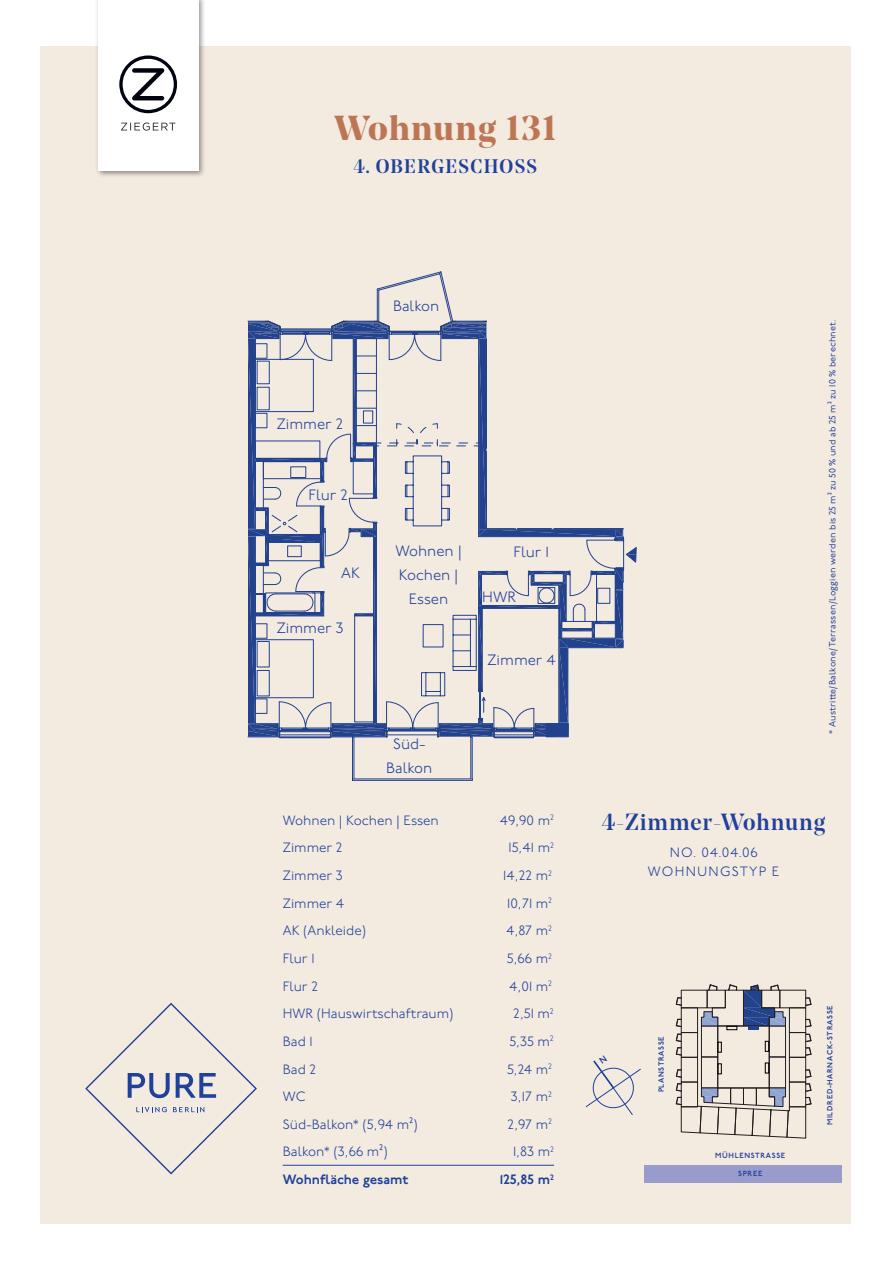
<style>
.page{position:relative;width:893px;height:1263px;background:#fff}
.page>*{position:absolute;margin:0;border:0;box-sizing:border-box;transform-origin:0 0}
.t1{font:700 34.5px "Noe Display";letter-spacing:.035em;color:#bc7655}
.t2{font:500 23.25px "Noe Display";letter-spacing:.04em;color:#20419a}
.t3{font:500 19.5px "Noe Display";letter-spacing:.07em;color:#20419a}
.t4{font:300 15px/24px "P22 Underground";color:#20419a;text-align:center}
.t5{font:300 13.5px "P22 Underground";color:#20419a}
.t6{font:600 13.5px "P22 Underground";color:#20419a}
.t7{font:300 13.5px/19.5px "P22 Underground";letter-spacing:.09em;color:#20419a;text-align:center}
.t8{font:9px "P22 Underground";letter-spacing:.03em;color:#20419a}
.t9{font:600 7.5px "P22 Underground";letter-spacing:.09em;color:#20419a}
</style>
<div class="page">
<div style="left:40px;top:46px;width:810px;height:1178px;background:#f3eae0"></div>
<img style="left:97px;top:0;width:107px;height:176px">
<div style="left:98px;top:0;width:100px;height:171px;background:#fff"></div>
<svg style="left:121px;top:123px;width:54px;height:8px"></svg>
<svg style="left:119px;top:55px;width:58px;height:58px"></svg>
<div style="left:644px;top:1165px;width:198px;height:18px;background:#9a9bcd"></div>
<svg style="left:85px;top:1003px;width:172px;height:171px"></svg>
<div style="left:681px;top:990px;width:26px;height:18px;border:1px solid #231f20"></div>
<div style="left:701px;top:1026px;width:17px;height:31px;border:1px solid #231f20"></div>
<div style="left:701px;top:1057px;width:17px;height:31px;border:1px solid #231f20"></div>
<div style="left:681px;top:1008px;width:17px;height:25px;border:1px solid #231f20"></div>
<div style="left:681px;top:1032px;width:17px;height:25px;border:1px solid #231f20"></div>
<div style="left:681px;top:1057px;width:17px;height:25px;border:1px solid #231f20"></div>
<div style="left:681px;top:1082px;width:17px;height:25px;border:1px solid #231f20"></div>
<div style="left:769px;top:1026px;width:17px;height:31px;border:1px solid #231f20"></div>
<div style="left:769px;top:1057px;width:17px;height:31px;border:1px solid #231f20"></div>
<div style="left:780px;top:990px;width:26px;height:18px;border:1px solid #231f20"></div>
<div style="left:789px;top:1008px;width:17px;height:25px;border:1px solid #231f20"></div>
<div style="left:789px;top:1032px;width:17px;height:25px;border:1px solid #231f20"></div>
<div style="left:789px;top:1057px;width:17px;height:25px;border:1px solid #231f20"></div>
<div style="left:789px;top:1082px;width:17px;height:25px;border:1px solid #231f20"></div>
<div style="left:718px;top:1026px;width:51px;height:62px;border:1px solid #231f20"></div>
<svg style="left:806px;top:1070px;width:5px;height:7px"></svg>
<svg style="left:806px;top:998px;width:5px;height:7px"></svg>
<svg style="left:806px;top:1019px;width:5px;height:8px"></svg>
<svg style="left:806px;top:1034px;width:5px;height:21px"></svg>
<svg style="left:676px;top:1083px;width:135px;height:55px"></svg>
<svg style="left:676px;top:1069px;width:6px;height:8px"></svg>
<svg style="left:676px;top:997px;width:6px;height:8px"></svg>
<svg style="left:676px;top:1019px;width:6px;height:8px"></svg>
<svg style="left:676px;top:1034px;width:6px;height:21px"></svg>
<svg style="left:701px;top:985px;width:85px;height:41px"></svg>
<div style="left:765px;top:1063px;width:4px;height:10px;border:1px solid #000001"></div>
<div style="left:765px;top:1041px;width:4px;height:10px;border:1px solid #000001"></div>
<svg style="left:718px;top:1064px;width:3px;height:10px"></svg>
<svg style="left:718px;top:1042px;width:3px;height:10px"></svg>
<div style="left:727px;top:1026px;width:10px;height:4px;border:1px solid #000001"></div>
<hr style="left:748px;top:1026px;width:10px;height:4px;background:#22428d">
<svg style="left:291px;top:738px;width:181px;height:42px"></svg>
<hr style="left:354px;top:779px;width:117px;height:1px;background:#22428d">
<svg style="left:248px;top:321px;width:388px;height:417px"></svg>
<hr style="left:283px;top:1165px;width:172px;height:1px;background:#20419a">
<hr style="left:455px;top:1165px;width:99px;height:1px;background:#20419a">
<svg style="left:585px;top:1060px;width:56px;height:55px"></svg>
<h1 class="t1" style="left:335px;top:106px;width:223px">Wohnung 131</h1>
<h3 class="t3" style="left:353px;top:154px;width:185px">4. OBERGESCHOSS</h3>
<p class="t4" style="left:393px;top:294px;width:48px">Balkon</p>
<p class="t4" style="left:277px;top:413px;width:68px">Zimmer 2</p>
<p class="t4" style="left:309px;top:484px;width:41px">Flur 2</p>
<p class="t4" style="left:341px;top:562px;width:20px">AK</p>
<p class="t4" style="left:277px;top:617px;width:68px">Zimmer 3</p>
<p class="t4" style="left:395px;top:540px;width:68px">Wohnen |<br>Kochen |<br>Essen</p>
<p class="t4" style="left:514px;top:541px;width:37px">Flur 1</p>
<p class="t4" style="left:482px;top:585px;width:35px">HWR</p>
<p class="t4" style="left:487px;top:649px;width:70px">Zimmer 4</p>
<p class="t4" style="left:386px;top:733px;width:48px">Süd-<br>Balkon</p>
<p class="t5" style="left:283px;top:813px;width:158px">Wohnen | Kochen | Essen</p>
<p class="t5" style="left:500px;top:813px;width:56px">49,90 m<sup>2</sup></p>
<p class="t5" style="left:283px;top:840px;width:61px">Zimmer 2</p>
<p class="t5" style="left:508px;top:840px;width:47px">15,41 m<sup>2</sup></p>
<p class="t5" style="left:283px;top:868px;width:62px">Zimmer 3</p>
<p class="t5" style="left:503px;top:868px;width:50px">14,22 m<sup>2</sup></p>
<p class="t5" style="left:283px;top:896px;width:63px">Zimmer 4</p>
<p class="t5" style="left:507px;top:896px;width:46px">10,71 m<sup>2</sup></p>
<p class="t5" style="left:283px;top:923px;width:85px">AK (Ankleide)</p>
<p class="t5" style="left:506px;top:923px;width:47px">4,87 m<sup>2</sup></p>
<p class="t5" style="left:283px;top:951px;width:33px">Flur 1</p>
<p class="t5" style="left:507px;top:951px;width:47px">5,66 m<sup>2</sup></p>
<p class="t5" style="left:283px;top:978px;width:37px">Flur 2</p>
<p class="t5" style="left:509px;top:978px;width:44px">4,01 m<sup>2</sup></p>
<p class="t5" style="left:283px;top:1006px;width:172px">HWR (Hauswirtschaftraum)</p>
<p class="t5" style="left:513px;top:1006px;width:42px">2,51 m<sup>2</sup></p>
<p class="t5" style="left:283px;top:1034px;width:31px">Bad 1</p>
<p class="t5" style="left:509px;top:1034px;width:46px">5,35 m<sup>2</sup></p>
<p class="t5" style="left:283px;top:1061px;width:35px">Bad 2</p>
<p class="t5" style="left:507px;top:1061px;width:47px">5,24 m<sup>2</sup></p>
<p class="t5" style="left:283px;top:1089px;width:24px">WC</p>
<p class="t5" style="left:511px;top:1089px;width:43px">3,17 m<sup>2</sup></p>
<p class="t5" style="left:283px;top:1117px;width:136px">Süd-Balkon* (5,94 m²)</p>
<p class="t5" style="left:508px;top:1117px;width:46px">2,97 m<sup>2</sup></p>
<p class="t5" style="left:283px;top:1144px;width:107px">Balkon* (3,66 m²)</p>
<p class="t5" style="left:513px;top:1144px;width:42px">1,83 m<sup>2</sup></p>
<p class="t6" style="left:283px;top:1172px;width:127px">Wohnfläche gesamt</p>
<p class="t6" style="left:500px;top:1172px;width:56px">125,85 m<sup>2</sup></p>
<p class="t8" style="left:827px;top:733px;width:416px;rotate:-90deg">* Austritte/Balkone/Terrassen/Loggien werden bis 25 m² zu 50 % und ab 25 m² zu 10 % berechnet.</p>
<h2 class="t2" style="left:602px;top:807px;width:225px">4-Zimmer-Wohnung</h2>
<p class="t7" style="left:648px;top:843px;width:133px">NO. 04.04.06<br>WOHNUNGSTYP E</p>
<p class="t9" style="left:657px;top:1092px;width:58px;rotate:-90deg">PLANSTRASSE</p>
<p class="t9" style="left:715px;top:1151px;width:72px">MÜHLENSTRASSE</p>
<p class="t9" style="left:738px;top:1169px;width:26px">SPREE</p>
<p class="t9" style="left:826px;top:1125px;width:121px;rotate:-90deg">MILDRED-HARNACK-STRASSE</p>
</div>
